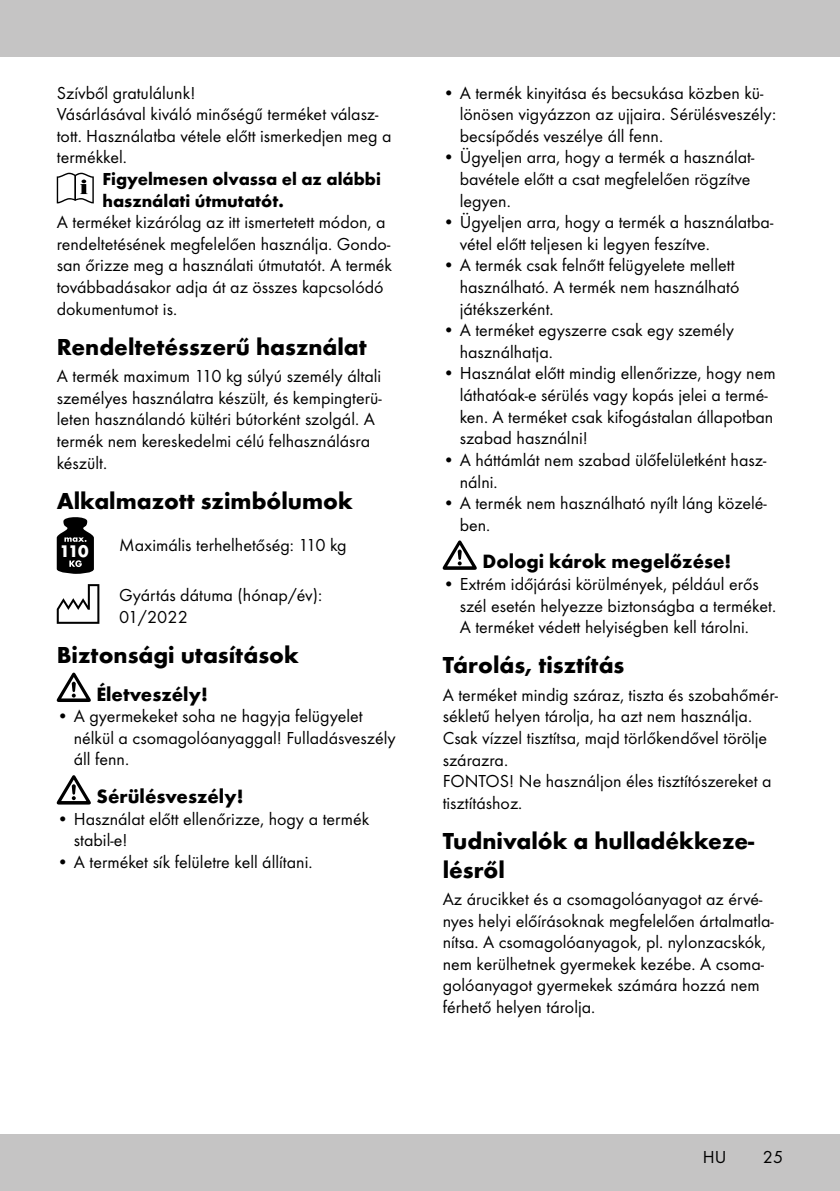
<style>
.page{position:relative;width:840px;height:1191px;background:#fff}
.page>*{position:absolute;margin:0;border:0;box-sizing:border-box;transform-origin:0 0}
.t1{font:700 24px/28.8px "Futura TOT";color:#000}
.t2{font:700 20px "Futura TOT";color:#000}
.t3{font:18px/21.6px "Futura TOT Boo";color:#000}
.t4{font:700 18px/21.6px "Futura TOT";color:#000}
.t5{font:700 17.4px "Futura TOT";color:#fff}
</style>
<div class="page">
<div style="left:0;top:1134px;width:839px;height:57px;background:#c5c4c4"></div>
<div style="left:0;top:0;width:839px;height:57px;background:#c5c4c4"></div>
<svg style="left:57px;top:173px;width:37px;height:30px"></svg>
<svg style="left:57px;top:517px;width:37px;height:57px"></svg>
<svg style="left:57px;top:584px;width:42px;height:40px"></svg>
<svg style="left:57px;top:672px;width:34px;height:30px"></svg>
<svg style="left:57px;top:775px;width:34px;height:29px"></svg>
<svg style="left:442px;top:540px;width:34px;height:30px"></svg>
<p class="t3" style="left:57px;top:82px;width:336px">Szívből gratulálunk!<br>Vásárlásával kiváló minőségű terméket válasz&shy;tott. Használatba vétele előtt ismerkedjen meg a termékkel.</p>
<p class="t4" style="left:102px;top:168px;width:280px">Figyelmesen olvassa el az alábbi használati útmutatót.</p>
<p class="t3" style="left:57px;top:211px;width:337px">A terméket kizárólag az itt ismertetett módon, a rendeltetésének megfelelően használja. Gondo&shy;san őrizze meg a használati útmutatót. A termék továbbadásakor adja át az összes kapcsolódó dokumentumot is.</p>
<h1 class="t1" style="left:57px;top:332px;width:311px">Rendeltetésszerű használat</h1>
<p class="t3" style="left:57px;top:365px;width:326px">A termék maximum 110 kg súlyú személy általi személyes használatra készült, és kempingterü&shy;leten használandó kültéri bútorként szolgál. A termék nem kereskedelmi célú felhasználásra készült.</p>
<h1 class="t1" style="left:57px;top:486px;width:297px">Alkalmazott szimbólumok</h1>
<p class="t5" style="left:60px;top:540px;width:30px">110</p>
<p class="t3" style="left:119px;top:534px;width:229px">Maximális terhelhetőség: 110 kg</p>
<p class="t3" style="left:119px;top:584px;width:204px">Gyártás dátuma (hónap/év):<br>01/2022</p>
<h1 class="t1" style="left:57px;top:640px;width:243px">Biztonsági utasítások</h1>
<p class="t2" style="left:96px;top:681px;width:113px">Életveszély!</p>
<p class="t3" style="left:74px;top:705px;width:323px;text-indent:-17px">• A gyermekeket soha ne hagyja felügyelet nélkül a csomagolóanyaggal! Fulladásveszély áll fenn.</p>
<p class="t2" style="left:96px;top:784px;width:148px">Sérülésveszély!</p>
<p class="t3" style="left:74px;top:808px;width:297px;text-indent:-17px">• Használat előtt ellenőrizze, hogy a termék stabil-e!</p>
<p class="t3" style="left:57px;top:851px;width:257px">• A terméket sík felületre kell állítani.</p>
<p class="t3" style="left:459px;top:82px;width:318px;text-indent:-17px">• A termék kinyitása és becsukása közben kü&shy;lönösen vigyázzon az ujjaira. Sérülésveszély: becsípődés veszélye áll fenn.</p>
<p class="t3" style="left:459px;top:146px;width:296px;text-indent:-17px">• Ügyeljen arra, hogy a termék a használat&shy;bavétele előtt a csat megfelelően rögzítve legyen.</p>
<p class="t3" style="left:459px;top:211px;width:315px;text-indent:-17px">• Ügyeljen arra, hogy a termék a használatba&shy;vétel előtt teljesen ki legyen feszítve.</p>
<p class="t3" style="left:459px;top:254px;width:281px;text-indent:-17px">• A termék csak felnőtt felügyelete mellett használható. A termék nem használható játékszerként.</p>
<p class="t3" style="left:459px;top:319px;width:276px;text-indent:-17px">• A terméket egyszerre csak egy személy használhatja.</p>
<p class="t3" style="left:459px;top:362px;width:317px;text-indent:-17px">• Használat előtt mindig ellenőrizze, hogy nem láthatóak-e sérülés vagy kopás jelei a termé&shy;ken. A terméket csak kifogástalan állapotban szabad használni!</p>
<p class="t3" style="left:459px;top:449px;width:308px;text-indent:-17px">• A háttámlát nem szabad ülőfelületként hasz&shy;nálni.</p>
<p class="t3" style="left:459px;top:492px;width:308px;text-indent:-17px">• A termék nem használható nyílt láng közelé&shy;ben.</p>
<p class="t2" style="left:482px;top:549px;width:250px">Dologi károk megelőzése!</p>
<p class="t3" style="left:459px;top:573px;width:318px;text-indent:-17px">• Extrém időjárási körülmények, például erős szél esetén helyezze biztonságba a terméket.<br>A terméket védett helyiségben kell tárolni.</p>
<h1 class="t1" style="left:442px;top:650px;width:183px">Tárolás, tisztítás</h1>
<p class="t3" style="left:442px;top:684px;width:336px">A terméket mindig száraz, tiszta és szobahőmér&shy;sékletű helyen tárolja, ha azt nem használja.<br>Csak vízzel tisztítsa, majd törlőkendővel törölje szárazra.<br>FONTOS! Ne használjon éles tisztítószereket a tisztításhoz.</p>
<h1 class="t1" style="left:442px;top:826px;width:313px">Tudnivalók a hulladékkeze&shy;lésről</h1>
<p class="t3" style="left:442px;top:888px;width:332px">Az árucikket és a csomagolóanyagot az érvé&shy;nyes helyi előírásoknak megfelelően ártalmatla&shy;nítsa. A csomagolóanyagok, pl. nylonzacskók, nem kerülhetnek gyermekek kezébe. A csoma&shy;golóanyagot gyermekek számára hozzá nem férhető helyen tárolja.</p>
<p class="t3" style="left:702px;top:1146px;width:25px">HU</p>
<p class="t3" style="left:762px;top:1146px;width:22px">25</p>
</div>
